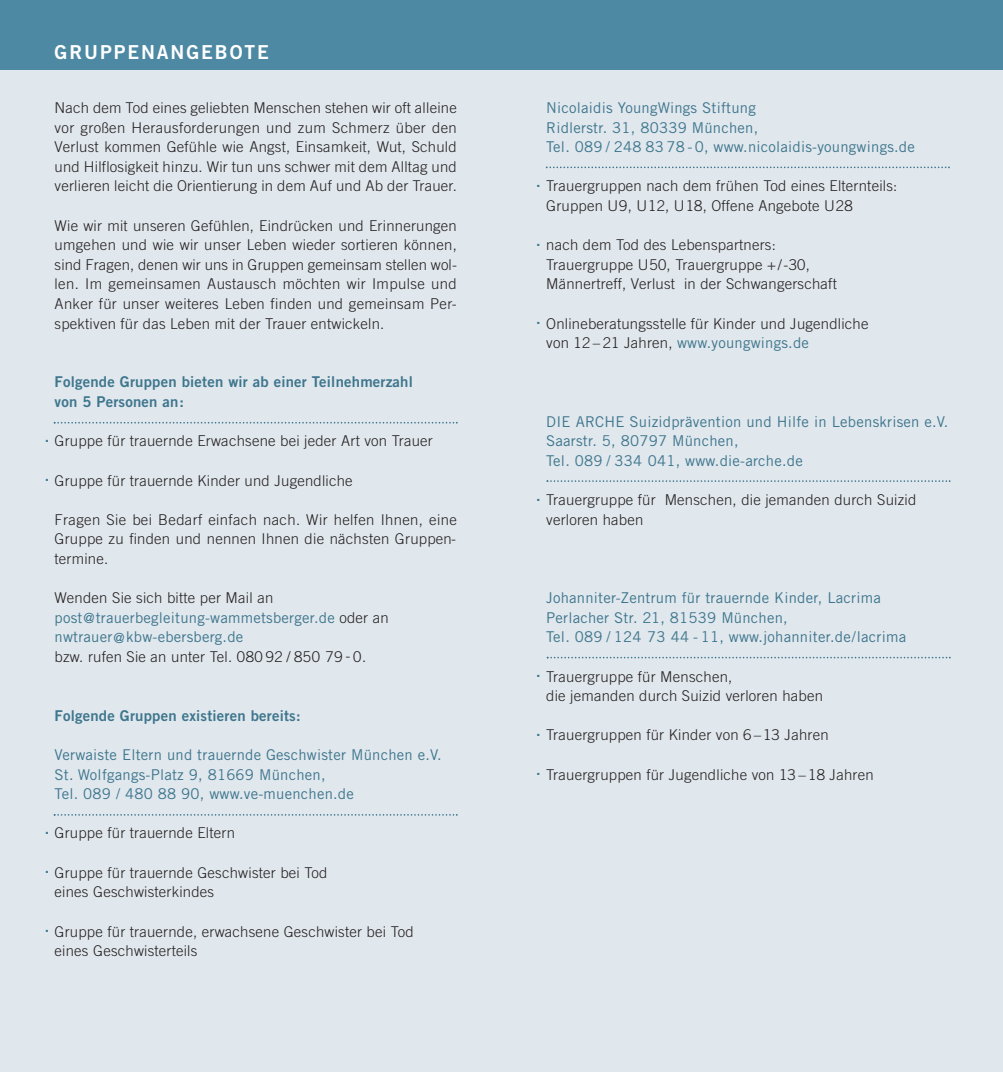
<style>
.page{position:relative;width:1003px;height:1072px;background:#fff}
.page>*{position:absolute;margin:0;border:0;box-sizing:border-box;transform-origin:0 0}
.t1{font:19.25px "Trade Gothic Bold Two";letter-spacing:.1em;color:#fff}
.t2{font:300 14.88px/19.6px "Trade Gothic";letter-spacing:.015em;color:#231f20}
.t3{font:14.88px/19.6px "Trade Gothic";letter-spacing:.015em;color:#3e768d}
.t4{font:14.88px/19.6px "Trade Gothic Bold Two";letter-spacing:.015em;color:#3e768d}
.s1{font-weight:400;color:#3e768d}
.s2{font-weight:400;font-size:14px;color:#3e768d}
</style>
<div class="page">
<div style="left:0;top:64px;width:501px;height:1007px;background:#e0e7ed"></div>
<div style="left:501px;top:64px;width:501px;height:1007px;background:#e0e7ed"></div>
<div style="left:0;top:0;width:501px;height:69px;background:#4e89a4"></div>
<div style="left:501px;top:0;width:501px;height:69px;background:#4e89a4"></div>
<svg style="left:545px;top:166px;width:404px;height:2px"></svg>
<svg style="left:546px;top:480px;width:404px;height:2px"></svg>
<svg style="left:546px;top:656px;width:404px;height:2px"></svg>
<svg style="left:54px;top:814px;width:403px;height:1px"></svg>
<svg style="left:54px;top:422px;width:403px;height:1px"></svg>
<p class="t1" style="left:55px;top:45px;width:216px">GRUPPENANGEBOTE</p>
<p class="t2" style="left:55px;top:99px;width:403px;text-align:justify">Nach dem Tod eines geliebten Menschen stehen wir oft alleine vor großen Herausforderungen und zum Schmerz über den Verlust kommen Gefühle wie Angst, Einsamkeit, Wut, Schuld und Hilflosigkeit hinzu. Wir tun uns schwer mit dem Alltag und verlieren leicht die Orientierung in dem Auf und Ab der Trauer.</p>
<p class="t2" style="left:55px;top:217px;width:404px;text-align:justify">Wie wir mit unseren Gefühlen, Eindrücken und Erinnerungen umgehen und wie wir unser Leben wieder sortieren können, sind Fragen, denen wir uns in Gruppen gemeinsam stellen wol&shy;len. Im gemeinsamen Austausch möchten wir Impulse und Anker für unser weiteres Leben finden und gemeinsam Per&shy;spektiven für das Leben mit der Trauer entwickeln.</p>
<p class="t4" style="left:55px;top:374px;width:360px">Folgende Gruppen bieten wir ab einer Teilnehmerzahl von 5 Personen an:</p>
<p class="t2" style="left:55px;top:432px;width:379px">Gruppe für trauernde Erwachsene bei jeder Art von Trauer</p>
<p class="t2" style="left:55px;top:471px;width:299px">Gruppe für trauernde Kinder und Jugendliche</p>
<p class="t2" style="left:55px;top:511px;width:403px;text-align:justify">Fragen Sie bei Bedarf einfach nach. Wir helfen Ihnen, eine Gruppe zu finden und nennen Ihnen die nächsten Gruppen&shy;termine.</p>
<p class="t2" style="left:55px;top:589px;width:335px">Wenden Sie sich bitte per Mail an <span class="s1">post</span><span class="s2">@</span><span class="s1">trauerbegleitung-wammetsberger.de</span> oder an <span class="s1">nwtrauer</span><span class="s2">@</span><span class="s1">kbw-ebersberg.de<br></span>bzw. rufen Sie an unter Tel. 08092 / 850 79 - 0.</p>
<p class="t4" style="left:45px;top:428px;width:6px">.</p>
<p class="t4" style="left:45px;top:467px;width:6px">.</p>
<p class="t4" style="left:55px;top:707px;width:247px">Folgende Gruppen existieren bereits:</p>
<p class="t3" style="left:55px;top:746px;width:388px">Verwaiste Eltern und trauernde Geschwister München e.V.<br>St. Wolfgangs-Platz 9, 81669 München,<br>Tel. 089 / 480 88 90, www.ve-muenchen.de</p>
<p class="t2" style="left:55px;top:824px;width:182px">Gruppe für trauernde Eltern</p>
<p class="t2" style="left:55px;top:863px;width:274px">Gruppe für trauernde Geschwister bei Tod eines Geschwisterkindes</p>
<p class="t2" style="left:55px;top:922px;width:360px">Gruppe für trauernde, erwachsene Geschwister bei Tod eines Geschwisterteils</p>
<p class="t4" style="left:45px;top:820px;width:6px">.</p>
<p class="t4" style="left:45px;top:859px;width:6px">.</p>
<p class="t4" style="left:45px;top:918px;width:6px">.</p>
<p class="t3" style="left:546px;top:99px;width:370px">Nicolaidis YoungWings Stiftung<br>Ridlerstr. 31, 80339 München,<br>Tel. 089 / 248 8378 - 0, www.nicolaidis-youngwings.de</p>
<p class="t2" style="left:546px;top:177px;width:352px">Trauergruppen nach dem frühen Tod eines Elternteils:<br>Gruppen U9, U12, U18, Offene Angebote U28</p>
<p class="t2" style="left:546px;top:236px;width:292px">nach dem Tod des Lebenspartners:<br>Trauergruppe U50, Trauergruppe +/-30,<br>Männertreff, Verlust in der Schwangerschaft</p>
<p class="t2" style="left:546px;top:315px;width:324px">Onlineberatungsstelle für Kinder und Jugendliche von 12– 21 Jahren, <span class="s1">www.youngwings.de</span></p>
<p class="t4" style="left:536px;top:173px;width:6px">.</p>
<p class="t4" style="left:536px;top:232px;width:6px">.</p>
<p class="t4" style="left:536px;top:310px;width:6px">.</p>
<p class="t3" style="left:546px;top:413px;width:403px">DIE ARCHE Suizidprävention und Hilfe in Lebenskrisen e.V.<br>Saarstr. 5, 80797 München,<br>Tel. 089 / 334 041, www.die-arche.de</p>
<p class="t2" style="left:546px;top:491px;width:371px">Trauergruppe für Menschen, die jemanden durch Suizid verloren haben</p>
<p class="t4" style="left:536px;top:487px;width:6px">.</p>
<p class="t3" style="left:546px;top:589px;width:361px">Johanniter-Zentrum für trauernde Kinder, Lacrima<br>Perlacher Str. 21, 81539 München,<br>Tel. 089 / 124 73 44 - 11, www.johanniter.de/lacrima</p>
<p class="t2" style="left:546px;top:667px;width:278px">Trauergruppe für Menschen,<br>die jemanden durch Suizid verloren haben</p>
<p class="t2" style="left:546px;top:726px;width:284px">Trauergruppen für Kinder von 6–13 Jahren</p>
<p class="t2" style="left:546px;top:765px;width:329px">Trauergruppen für Jugendliche von 13– 18 Jahren</p>
<p class="t4" style="left:536px;top:663px;width:6px">.</p>
<p class="t4" style="left:536px;top:722px;width:6px">.</p>
<p class="t4" style="left:536px;top:761px;width:6px">.</p>
</div>
